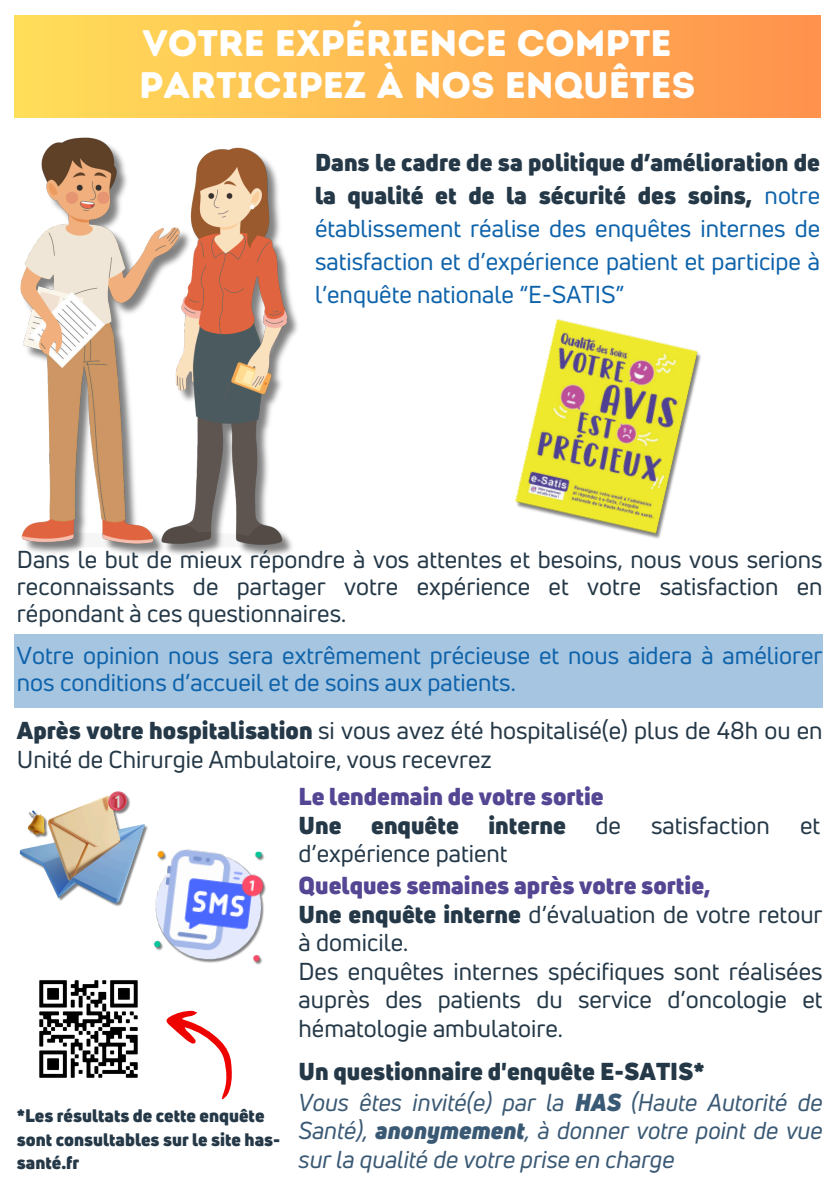
<style>
.page{position:relative;width:839px;height:1191px;background:#fff}
.page>*{position:absolute;margin:0;border:0;box-sizing:border-box;transform-origin:0 0}
.t1{font:37px/42px "Intro Rust Base";color:#fff}
.t2{font:24px/28.4px "Uni Neue";color:#243847;text-align:justify}
.t3{font:24px/33px "Uni Neue";color:#0e63ab;text-align:justify}
.t4{font:italic 24px/28.4px "Uni Neue";color:#3a5974;text-align:justify}
.t5{font:900 24px/28.4px "Uni Neue";color:#554694}
.t6{font:900 24px "Uni Neue";color:#243847}
.t7{font:900 17.8px/23.6px "Uni Neue";color:#243847}
.s1{font-weight:900;color:#243847}
.s2{font-weight:900}
.s3{color:#243847}
.s4{font-weight:400;color:#243847}
.s5{font-weight:900;color:#554694}
</style>
<div class="page">
<div style="left:14px;top:15px;width:806px;height:102px;background:linear-gradient(to right,#ffde59,#ff924d)"></div>
<img style="left:515px;top:318px;width:186px;height:221px">
<img style="left:19px;top:792px;width:129px;height:114px">
<img style="left:145px;top:840px;width:121px;height:125px">
<div style="left:14px;top:634px;width:808px;height:73px;background:#a6c5e0"></div>
<svg style="left:166px;top:1010px;width:66px;height:90px"></svg>
<img style="left:20px;top:137px;width:278px;height:419px">
<img style="left:39px;top:980px;width:99px;height:98px">
<h1 class="t1" style="left:139px;top:22px;width:557px">VOTRE EXPÉRIENCE COMPTE<br>PARTICIPEZ À NOS ENQUÊTES</h1>
<h3 class="t3" style="left:315px;top:146px;width:506px"><span class="s1">Dans le cadre de sa politique d’amélioration de la qualité et de la sécurité des soins,</span> notre établissement réalise des enquêtes internes de satisfaction et d’expérience patient et participe à l’enquête nationale “E-SATIS”</h3>
<p class="t2" style="left:17px;top:546px;width:807px;line-height:27px">Dans le but de mieux répondre à vos attentes et besoins, nous vous serions reconnaissants de partager votre expérience et votre satisfaction en répondant à ces questionnaires.</p>
<p class="t3" style="left:17px;top:642px;width:807px;line-height:27px">Votre opinion nous sera extrêmement précieuse et nous aidera à améliorer nos conditions d’accueil et de soins aux patients.</p>
<p class="t2" style="left:17px;top:716px;width:807px"><span class="s2">Après votre hospitalisation</span> si vous avez été hospitalisé(e) plus de 48h ou en</p>
<p class="t2" style="left:17px;top:745px;width:476px">Unité de Chirurgie Ambulatoire, vous recevrez</p>
<p class="t5" style="left:298px;top:782px;width:324px">Le lendemain de votre sortie<br><span class="s3">Une enquête interne</span> <span class="s4">de</span></p>
<p class="t2" style="left:651px;top:811px;width:120px">satisfaction</p>
<p class="t2" style="left:800px;top:811px;width:22px">et</p>
<p class="t2" style="left:298px;top:839px;width:210px">d’expérience patient</p>
<p class="t2" style="left:298px;top:871px;width:525px;text-align:left"><span class="s5">Quelques semaines après votre sortie,<br></span><span class="s2">Une enquête interne</span> d’évaluation de votre retour à domicile.<br>Des enquêtes internes spécifiques sont réalisées auprès des patients du service d’oncologie et hématologie ambulatoire.</p>
<p class="t7" style="left:17px;top:1104px;width:265px">*Les résultats de cette enquête sont consultables sur le site has&shy;santé.fr</p>
<p class="t6" style="left:298px;top:1055px;width:407px">Un questionnaire d'enquête E-SATIS*</p>
<p class="t4" style="left:298px;top:1088px;width:525px">Vous êtes invité(e) par la <span class="s2">HAS</span> (Haute Autorité de Santé), <span class="s2">anonymement</span>, à donner votre point de vue sur la qualité de votre prise en charge</p>
</div>
